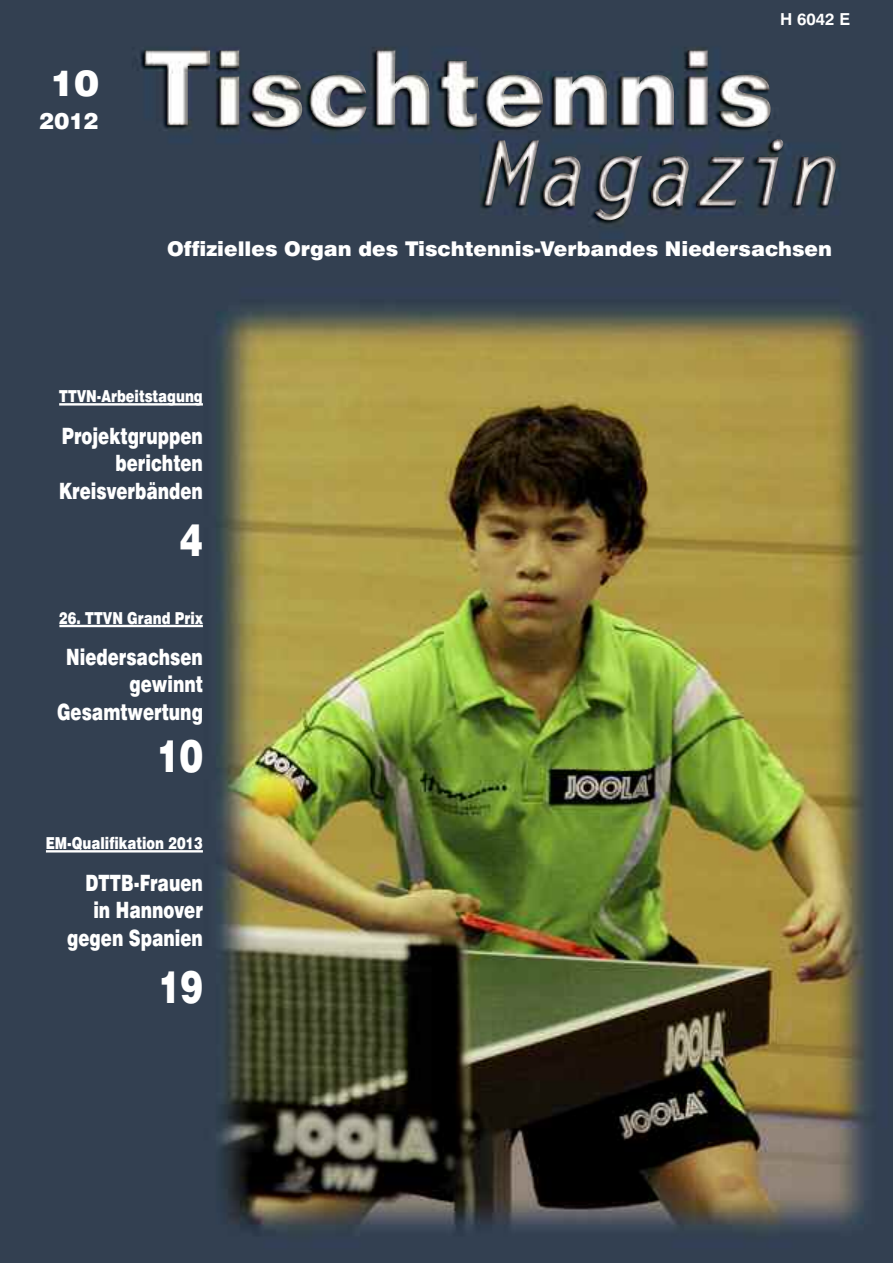
<style>
.page{position:relative;width:893px;height:1263px;background:#fff}
.page>*{position:absolute;margin:0;border:0;box-sizing:border-box;transform-origin:0 0}
.t1{font:900 45px "Swiss 721 BT";color:#fff;scale:.78 1}
.t2{font:900 45px "Swiss 721 BT";color:#fff;scale:.75 1}
.t3{font:900 36px "Swiss 721 BT";color:#fff}
.t4{font:900 22.5px/27.6px "Swiss 721 BT";color:#fff;text-align:right;scale:.74 1}
.t5{font:900 22.5px "Swiss 721 BT";color:#fff}
.t6{font:900 20.4px "Swiss 721 BT";color:#fff}
.t7{font:900 16.5px "Swiss 721 BT";color:#fff;scale:.79 1}
.t8{font:700 16.5px "Swiss 721 BT";color:#fff}
</style>
<div class="page">
<img style="left:0;top:0;width:893px;height:1263px">
<img style="left:484px;top:139px;width:352px;height:81px">
<img style="left:145px;top:51px;width:626px;height:76px">
<hr style="left:59px;top:403px;width:144px;height:3px;background:#fff">
<hr style="left:59px;top:625px;width:144px;height:2px;background:#fff">
<hr style="left:46px;top:850px;width:157px;height:2px;background:#fff">
<h2 class="t3" style="left:50px;top:62px;width:50px">10</h2>
<p class="t5" style="left:40px;top:108px;width:61px">2012</p>
<p class="t8" style="left:780px;top:10px;width:71px">H 6042 E</p>
<p class="t6" style="left:167px;top:237px;width:666px">Offizielles Organ des Tischtennis-Verbandes Niedersachsen</p>
<p class="t7" style="left:59px;top:387px;width:183px">TTVN-Arbeitstagung</p>
<p class="t4" style="left:59px;top:422px;width:196px">Projektgruppen berichten<br>Kreisverbänden</p>
<h1 class="t1" style="left:180px;top:514px;width:31px">4</h1>
<p class="t7" style="left:59px;top:608px;width:183px">26. TTVN Grand Prix</p>
<p class="t4" style="left:57px;top:644px;width:199px">Niedersachsen gewinnt<br>Gesamtwertung</p>
<h1 class="t1" style="left:157px;top:730px;width:61px">10</h1>
<p class="t7" style="left:46px;top:834px;width:200px">EM-Qualifikation 2013</p>
<p class="t4" style="left:67px;top:869px;width:185px">DTTB-Frauen in Hannover gegen Spanien</p>
<h1 class="t2" style="left:159px;top:961px;width:61px">19</h1>
</div>
